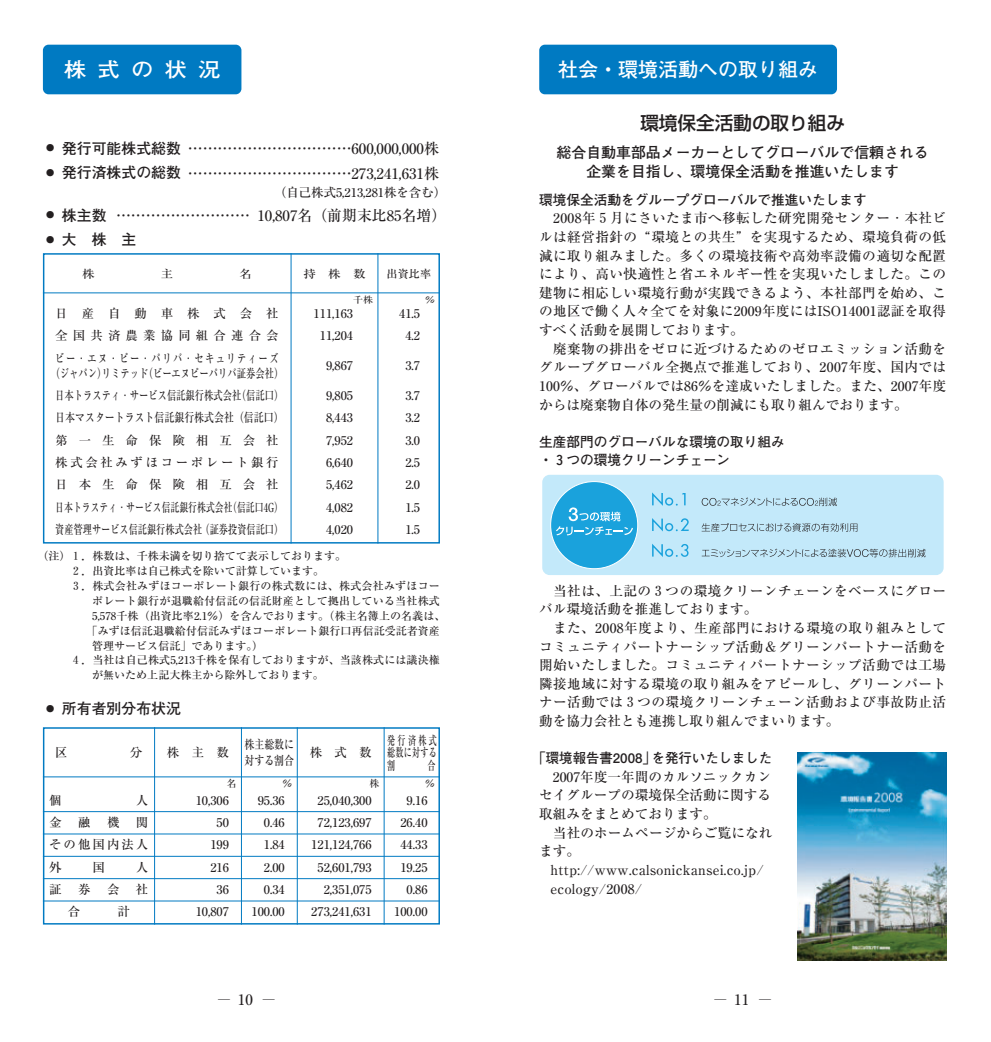
<style>
.page{position:relative;width:991px;height:1042px;background:#fff}
.page>*{position:absolute;margin:0;border:0;box-sizing:border-box;transform-origin:0 0}
.t1{font:700 20.12px "Futo Go B101";letter-spacing:.5em;color:#fff;scale:1.11 1}
.t2{font:700 19.95px "Futo Go B101";color:#fff}
.t3{font:500 18.55px "Shin Go";color:#231f20}
.t4{font:500 14.88px "Ryumin";color:#231f20}
.t5{font:700 14.88px/18.6px "Futo Go B101";color:#231f20;text-align:center}
.t6{font:500 14.88px "Ryumin";color:#231f20;scale:.8 1}
.t7{font:500 13.65px/18.6px "Ryumin";letter-spacing:.005em;color:#231f20;text-align:justify}
.t8{font:700 13.65px/18.6px "Futo Go B101";color:#231f20}
.t9{font:500 13.65px/18.6px "Ryumin";letter-spacing:.025em;color:#231f20}
.t10{font:500 13.65px/18.6px "Ryumin";letter-spacing:.03em;color:#231f20}
.t11{font:500 12.42px/22.4px "Ryumin";color:#231f20;text-align:justify}
.t12{font:500 12.42px/22.4px "Ryumin";color:#231f20;text-align:center;scale:.75 1}
.t13{font:500 12.42px/12.4px "Ryumin";letter-spacing:.03em;color:#231f20;scale:.65 1}
.t14{font:500 12.42px/16.1px "Ryumin";color:#231f20;scale:.8 1}
.t15{font:500 11.2px "Ryumin";color:#231f20;scale:1.11 1}
.t16{font:500 11.2px "Ryumin";color:#231f20}
.t17{font:500 11.03px "Ryumin";letter-spacing:.005em;color:#231f20}
.t18{font:500 9.8px "Ryumin";color:#231f20}
.t19{font:500 8.92px "Ryumin";color:#231f20;scale:1.11 1}
.s1{font-family:"Futo Go B101";font-weight:700}
.s2{color:#fff}
</style>
<div class="page">
<div style="left:539px;top:45px;width:298px;height:49px;background:#007ac2;border-radius:6px"></div>
<div style="left:43px;top:253px;width:397px;height:290px;border:1px solid #007ac2"></div>
<div style="left:43px;top:45px;width:198px;height:49px;background:#007ac2;border-radius:6px"></div>
<hr style="left:43px;top:292px;width:397px;height:1px;background:#007ac2">
<hr style="left:291px;top:253px;width:1px;height:290px;background:#007ac2">
<hr style="left:377px;top:253px;width:1px;height:290px;background:#007ac2">
<div style="left:43px;top:727px;width:397px;height:197px;border:1px solid #007ac2"></div>
<hr style="left:154px;top:727px;width:1px;height:197px;background:#007ac2">
<hr style="left:241px;top:727px;width:1px;height:197px;background:#007ac2">
<hr style="left:297px;top:727px;width:1px;height:197px;background:#007ac2">
<hr style="left:384px;top:727px;width:1px;height:197px;background:#007ac2">
<hr style="left:43px;top:776px;width:397px;height:1px;background:#007ac2">
<hr style="left:43px;top:811px;width:397px;height:1px;background:#007ac2">
<hr style="left:43px;top:833px;width:397px;height:1px;background:#007ac2">
<hr style="left:43px;top:855px;width:397px;height:1px;background:#007ac2">
<hr style="left:43px;top:878px;width:397px;height:1px;background:#007ac2">
<hr style="left:43px;top:900px;width:397px;height:1px;background:#007ac2">
<div style="left:542px;top:474px;width:401px;height:101px;background:#c3e9fa;border-radius:7px"></div>
<svg style="left:652px;top:492px;width:33px;height:14px"></svg>
<svg style="left:701px;top:497px;width:136px;height:9px"></svg>
<svg style="left:652px;top:518px;width:36px;height:13px"></svg>
<svg style="left:701px;top:523px;width:156px;height:8px"></svg>
<svg style="left:652px;top:543px;width:36px;height:14px"></svg>
<svg style="left:701px;top:548px;width:224px;height:9px"></svg>
<div style="left:550px;top:481px;width:87px;height:87px;background:#1aa2dc;border-radius:50%"></div>
<svg style="left:556px;top:507px;width:77px;height:28px"></svg>
<img style="left:797px;top:752px;width:149px;height:208px">
<h1 class="t1" style="left:64px;top:62px;width:142px">株式の状況</h1>
<p class="t4" style="left:43px;top:143px;width:397px">○ <span class="s1">発行可能株式総数</span> ……………………………600,000,000株</p>
<p class="t4" style="left:43px;top:168px;width:397px">○ <span class="s1">発行済株式の総数</span> ……………………………273,241,631株</p>
<p class="t11" style="left:274px;top:182px;width:174px">（自己株式5,213,281株を含む）</p>
<p class="t4" style="left:43px;top:210px;width:405px">○ <span class="s1">株主数</span> ………………………<span class="s2">1</span>10,807名（前期末比85名増）</p>
<p class="t5" style="left:43px;top:232px;width:95px">○ 大　株　主</p>
<p class="t15" style="left:82px;top:269px;width:13px">株</p>
<p class="t15" style="left:303px;top:269px;width:57px">持　株　数</p>
<p class="t16" style="left:386px;top:269px;width:46px">出資比率</p>
<p class="t11" style="left:55px;top:304px;width:225px">日産自動車株式会社全国共済農業協同組合連合会ビー・エヌ・ピー・パリバ・セキュリティーズ</p>
<p class="t12" style="left:51px;top:363px;width:312px">（ジャパン）リミテッド（ビーエヌピーパリバ証券会社）日本トラスティ・サービス信託銀行株式会社（信託口）日本マスタートラスト信託銀行株式会社（信託口）第一生命保険相互会社株式会社みずほコーポレート銀行日本生命保険相互会社日本トラスティ・サービス信託銀行株式会社（信託口4G）資産管理サービス信託銀行株式会社（証券投資信託口）</p>
<p class="t19" style="left:353px;top:296px;width:19px">千株</p>
<p class="t19" style="left:425px;top:296px;width:10px">％</p>
<p class="t11" style="left:313px;top:304px;width:41px;text-align:center">111,163<br>11,204</p>
<p class="t11" style="left:326px;top:356px;width:29px">9,867</p>
<p class="t11" style="left:326px;top:386px;width:29px">9,805<br>8,443<br>7,952<br>6,640<br>5,462<br>4,082<br>4,020</p>
<p class="t11" style="left:399px;top:304px;width:22px;text-align:center">41.5<br>4.2</p>
<p class="t11" style="left:405px;top:356px;width:16px">3.7</p>
<p class="t11" style="left:405px;top:386px;width:16px">3.7<br>3.2<br>3.0<br>2.5<br>2.0<br>1.5<br>1.5</p>
<p class="t17" style="left:37px;top:552px;width:310px">（注）１．株数は、千株未満を切り捨てて表示しております。</p>
<p class="t17" style="left:70px;top:567px;width:255px">２．出資比率は自己株式を除いて計算しています。</p>
<p class="t17" style="left:70px;top:582px;width:371px">３．株式会社みずほコーポレート銀行の株式数には、株式会社みずほコー</p>
<p class="t17" style="left:92px;top:597px;width:349px">ポレート銀行が退職給付信託の信託財産として拠出している当社株式</p>
<p class="t17" style="left:92px;top:611px;width:355px">5,578千株（出資比率2.1％）を含んでおります。（株主名簿上の名義は、</p>
<p class="t17" style="left:87px;top:626px;width:355px">「みずほ信託退職給付信託みずほコーポレート銀行口再信託受託者資産</p>
<p class="t17" style="left:92px;top:641px;width:172px">管理サービス信託」であります。）</p>
<p class="t17" style="left:70px;top:656px;width:371px">４．当社は自己株式5,213千株を保有しておりますが、当該株式には議決権</p>
<p class="t17" style="left:92px;top:671px;width:233px">が無いため上記大株主から除外しております。</p>
<p class="t5" style="left:43px;top:701px;width:140px">○ 所有者別分布状況</p>
<p class="t11" style="left:167px;top:743px;width:64px">株　主　数</p>
<p class="t14" style="left:244px;top:738px;width:64px">株主総数に対する割合</p>
<p class="t11" style="left:310px;top:743px;width:64px">株　式　数</p>
<p class="t13" style="left:387px;top:735px;width:78px">発行済株式総数に対する</p>
<p class="t11" style="left:49px;top:790px;width:14px">個</p>
<p class="t11" style="left:136px;top:790px;width:14px">人</p>
<p class="t11" style="left:49px;top:812px;width:14px">金</p>
<p class="t11" style="left:78px;top:812px;width:14px">融</p>
<p class="t11" style="left:107px;top:812px;width:14px">機</p>
<p class="t11" style="left:49px;top:812px;width:101px;text-indent:87px">関その他国内法人外</p>
<p class="t11" style="left:92px;top:857px;width:14px">国</p>
<p class="t11" style="left:136px;top:857px;width:14px">人</p>
<p class="t11" style="left:49px;top:879px;width:14px">証</p>
<p class="t11" style="left:78px;top:879px;width:14px">券</p>
<p class="t11" style="left:107px;top:879px;width:14px">会</p>
<p class="t11" style="left:136px;top:879px;width:14px">社</p>
<p class="t18" style="left:227px;top:780px;width:11px">名</p>
<p class="t18" style="left:282px;top:780px;width:11px">％</p>
<p class="t18" style="left:369px;top:780px;width:11px">株</p>
<p class="t18" style="left:425px;top:780px;width:11px">％</p>
<p class="t11" style="left:196px;top:790px;width:35px;text-align:right">10,306<br>50<br>199<br>216<br>36<br>10,807</p>
<p class="t11" style="left:251px;top:790px;width:35px;text-align:right">95.36<br>0.46<br>1.84<br>2.00<br>0.34<br>100.00</p>
<p class="t11" style="left:311px;top:790px;width:62px;text-align:right">25,040,300<br>72,123,697<br>121,124,766<br>52,601,793<br>2,351,075<br>273,241,631</p>
<p class="t11" style="left:394px;top:790px;width:35px;text-align:right">9.16<br>26.40<br>44.33<br>19.25<br>0.86<br>100.00</p>
<h2 class="t2" style="left:558px;top:62px;width:262px">社会・環境活動への取り組み</h2>
<h3 class="t3" style="left:640px;top:116px;width:206px">環境保全活動の取り組み</h3>
<p class="t5" style="left:556px;top:145px;width:374px">総合自動車部品メーカーとしてグローバルで信頼される企業を目指し、環境保全活動を推進いたします</p>
<p class="t8" style="left:539px;top:192px;width:329px">環境保全活動をグループグローバルで推進いたします</p>
<p class="t7" style="left:539px;top:211px;width:408px;text-indent:14px">2008年５月にさいたま市へ移転した研究開発センター・本社ビルは経営指針の“環境との共生”を実現するため、環境負荷の低減に取り組みました。多くの環境技術や高効率設備の適切な配置により、高い快適性と省エネルギー性を実現いたしました。この建物に相応しい環境行動が実践できるよう、本社部門を始め、この地区で働く人々全てを対象に2009年度にはISO14001認証を取得すべく活動を展開しております。</p>
<p class="t7" style="left:539px;top:341px;width:408px;text-indent:14px">廃棄物の排出をゼロに近づけるためのゼロエミッション活動をグループグローバル全拠点で推進しており、2007年度、国内では100％、グローバルでは86％を達成いたしました。また、2007年度からは廃棄物自体の発生量の削減にも取り組んでおります。</p>
<p class="t8" style="left:539px;top:434px;width:247px">生産部門のグローバルな環境の取り組み・３つの環境クリーンチェーン</p>
<p class="t10" style="left:539px;top:583px;width:408px;text-indent:14px">当社は、上記の３つの環境クリーンチェーンをベースにグローバル環境活動を推進しております。</p>
<p class="t7" style="left:539px;top:620px;width:408px;text-indent:14px">また、2008年度より、生産部門における環境の取り組みとしてコミュニティパートナーシップ活動＆グリーンパートナー活動を開始いたしました。コミュニティパートナーシップ活動では工場隣接地域に対する環境の取り組みをアピールし、グリーンパートナー活動では３つの環境クリーンチェーン活動および事故防止活動を協力会社とも連携し取り組んでまいります。</p>
<p class="t8" style="left:532px;top:750px;width:241px">「環境報告書2008」を発行いたしました</p>
<p class="t7" style="left:539px;top:769px;width:233px;text-indent:14px">2007年度一年間のカルソニックカンセイグループの環境保全活動に関する取組みをまとめております。</p>
<p class="t7" style="left:539px;top:825px;width:235px;text-indent:14px">当社のホームページからご覧になれます。</p>
<p class="t9" style="left:550px;top:862px;width:215px">http://www.calsonickansei.co.jp/ ecology/2008/</p>
<p class="t6" style="left:218px;top:994px;width:72px">―10―</p>
<p class="t6" style="left:714px;top:994px;width:72px">―11―</p>
</div>
